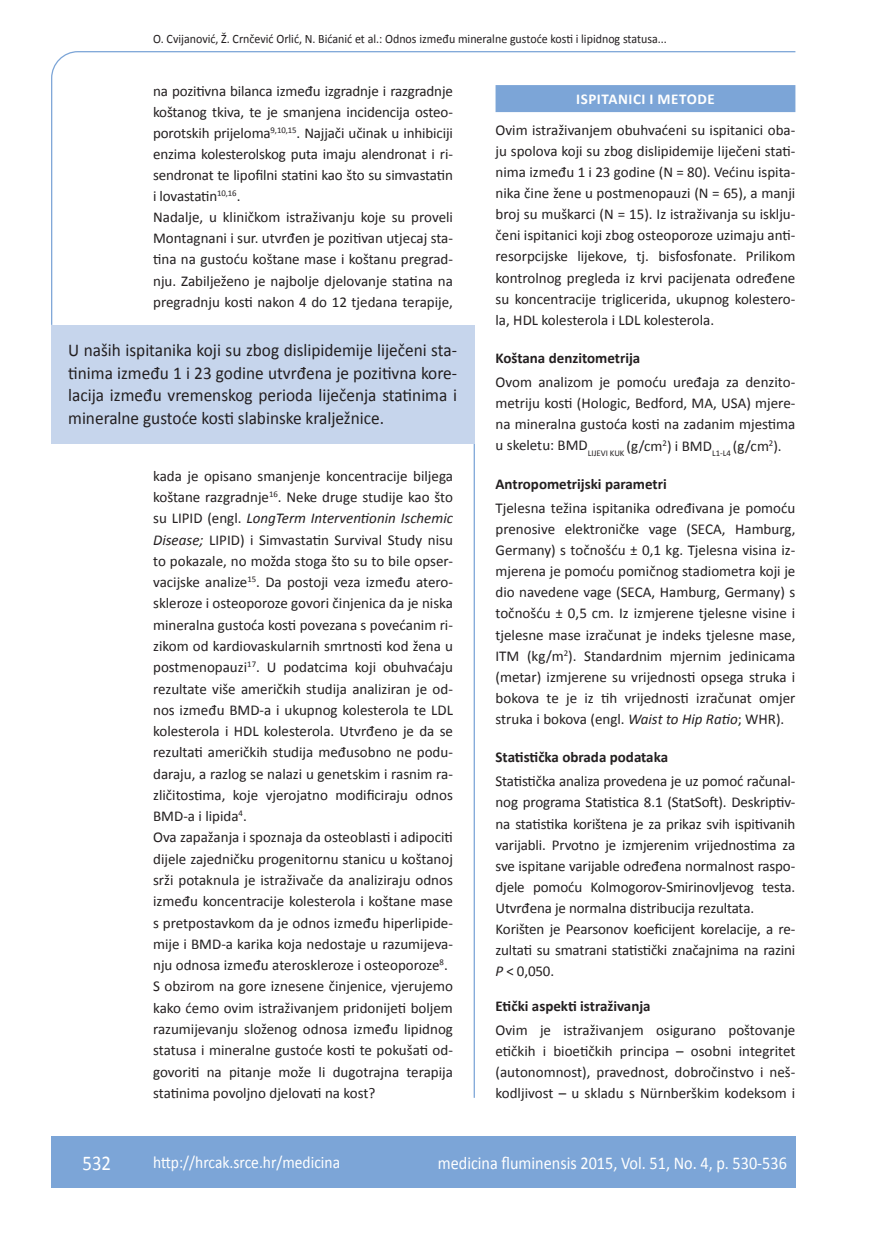
<style>
.page{position:relative;width:872px;height:1234px;background:#fff}
.page>*{position:absolute;margin:0;border:0;box-sizing:border-box;transform-origin:0 0}
.t1{font:21px "Calibri";color:#fff;scale:.9 1}
.t2{font:18px/22.5px "Calibri";color:#231f20;text-align:justify;scale:.96 1}
.t3{font:18px "Calibri";color:#fff;scale:.9 1}
.t4{font:17.25px "Calibri";color:#fff;scale:.9 1}
.t5{font:15px/21.3px "Calibri";color:#231f20;text-align:justify}
.t6{font:700 15px "Calibri";color:#231f20}
.t7{font:700 15px "Calibri";letter-spacing:.04em;color:#fff}
.t8{font:12.75px "Calibri";color:#231f20;scale:.94 1}
.s1{font-style:italic}
</style>
<div class="page">
<svg style="left:51px;top:51px;width:745px;height:275px"></svg>
<hr style="left:473px;top:444px;width:2px;height:653px;background:#7ca5d7">
<div style="left:51px;top:1135px;width:744px;height:51px;background:#7ca5d7"></div>
<div style="left:495px;top:85px;width:300px;height:27px;background:#7ca5d7"></div>
<div style="left:51px;top:325px;width:423px;height:119px;background:#c6d5ec"></div>
<p class="t8" style="left:153px;top:30px;width:548px">O. Cvijanović, Ž. Crnčević Orlić, N. Bićanić et al.: Odnos između mineralne gustoće kosti i lipidnog statusa...</p>
<p class="t5" style="left:153px;top:80px;width:301px;text-align:left">na pozitivna bilanca između izgradnje i razgradnje koštanog tkiva, te je smanjena incidencija osteo&shy;porotskih prijeloma<sup>9,10,15</sup>. Najjači učinak u inhibiciji enzima kolesterolskog puta imaju alendronat i ri&shy;sendronat te lipofilni statini kao što su simvastatin i lovastatin<sup>10,16</sup>.<br>Nadalje, u kliničkom istraživanju koje su proveli Montagnani i sur. utvrđen je pozitivan utjecaj sta&shy;tina na gustoću koštane mase i koštanu pregrad&shy;nju. Zabilježeno je najbolje djelovanje statina na pregradnju kosti nakon 4 do 12 tjedana terapije,</p>
<p class="t7" style="left:576px;top:90px;width:140px">ISPITANICI I METODE</p>
<p class="t5" style="left:495px;top:118px;width:301px">Ovim istraživanjem obuhvaćeni su ispitanici oba&shy;ju spolova koji su zbog dislipidemije liječeni stati&shy;nima između 1 i 23 godine (N = 80). Većinu ispita&shy;nika čine žene u postmenopauzi (N = 65), a manji broj su muškarci (N = 15). Iz istraživanja su isklju&shy;čeni ispitanici koji zbog osteoporoze uzimaju anti&shy;resorpcijske lijekove, tj. bisfosfonate. Prilikom kontrolnog pregleda iz krvi pacijenata određene su koncentracije triglicerida, ukupnog kolestero&shy;la, HDL kolesterola i LDL kolesterola.</p>
<p class="t6" style="left:495px;top:349px;width:146px">Koštana denzitometrija</p>
<p class="t5" style="left:495px;top:370px;width:301px">Ovom analizom je pomoću uređaja za denzito&shy;metriju kosti (Hologic, Bedford, MA, USA) mjere&shy;na mineralna gustoća kosti na zadanim mjestima u skeletu: BMD<sub>LIJEVI</sub> <sub>KUK</sub> (g/cm<sup>2</sup>) i BMD<sub>L1-L4</sub> (g/cm<sup>2</sup>).</p>
<p class="t6" style="left:495px;top:474px;width:173px">Antropometrijski parametri</p>
<p class="t5" style="left:495px;top:496px;width:301px">Tjelesna težina ispitanika određivana je pomoću prenosive elektroničke vage (SECA, Hamburg, Germany) s točnošću ± 0,1 kg. Tjelesna visina iz&shy;mjerena je pomoću pomičnog stadiometra koji je dio navedene vage (SECA, Hamburg, Germany) s točnošću ± 0,5 cm. Iz izmjerene tjelesne visine i tjelesne mase izračunat je indeks tjelesne mase, ITM (kg/m<sup>2</sup>). Standardnim mjernim jedinicama (metar) izmjerene su vrijednosti opsega struka i bokova te je iz tih vrijednosti izračunat omjer struka i bokova (engl. <span class="s1">Waist to Hip Ratio</span>; WHR).</p>
<p class="t6" style="left:495px;top:747px;width:174px">Statistička obrada podataka</p>
<p class="t5" style="left:495px;top:769px;width:301px;text-align:left">Statistička analiza provedena je uz pomoć računal&shy;nog programa Statistica 8.1 (StatSoft). Deskriptiv&shy;na statistika korištena je za prikaz svih ispitivanih varijabli. Prvotno je izmjerenim vrijednostima za sve ispitane varijable određena normalnost raspo&shy;djele pomoću Kolmogorov-Smirinovljevog testa.<br>Utvrđena je normalna distribucija rezultata.<br>Korišten je Pearsonov koeficijent korelacije, a re&shy;zultati su smatrani statistički značajnima na razini <span class="s1">P</span> &lt; 0,050.</p>
<p class="t6" style="left:495px;top:996px;width:157px">Etički aspekti istraživanja</p>
<p class="t5" style="left:495px;top:1018px;width:301px">Ovim je istraživanjem osigurano poštovanje etičkih i bioetičkih principa – osobni integritet (autonomnost), pravednost, dobročinstvo i neš&shy;kodljivost – u skladu s Nürnberškim kodeksom i</p>
<p class="t2" style="left:68px;top:338px;width:407px">U naših ispitanika koji su zbog dislipidemije liječeni sta&shy;tinima između 1 i 23 godine utvrđena je pozitivna kore&shy;lacija između vremenskog perioda liječenja statinima i mineralne gustoće kosti slabinske kralježnice.</p>
<p class="t5" style="left:153px;top:464px;width:301px;text-align:left">kada je opisano smanjenje koncentracije biljega koštane razgradnje<sup>16</sup>. Neke druge studije kao što su LIPID (engl. <span class="s1">LongTerm Interventionin Ischemic Disease;</span> LIPID) i Simvastatin Survival Study nisu to pokazale, no možda stoga što su to bile opser&shy;vacijske analize<sup>15</sup>. Da postoji veza između atero&shy;skleroze i osteoporoze govori činjenica da je niska mineralna gustoća kosti povezana s povećanim ri&shy;zikom od kardiovaskularnih smrtnosti kod žena u postmenopauzi<sup>17</sup>. U podatcima koji obuhvaćaju rezultate više američkih studija analiziran je od&shy;nos između BMD-a i ukupnog kolesterola te LDL kolesterola i HDL kolesterola. Utvrđeno je da se rezultati američkih studija međusobno ne podu&shy;daraju, a razlog se nalazi u genetskim i rasnim ra&shy;zličitostima, koje vjerojatno modificiraju odnos BMD-a i lipida<sup>4</sup>.<br>Ova zapažanja i spoznaja da osteoblasti i adipociti dijele zajedničku progenitornu stanicu u koštanoj srži potaknula je istraživače da analiziraju odnos između koncentracije kolesterola i koštane mase s pretpostavkom da je odnos između hiperlipide&shy;mije i BMD-a karika koja nedostaje u razumijeva&shy;nju odnosa između ateroskleroze i osteoporoze<sup>8</sup>.<br>S obzirom na gore iznesene činjenice, vjerujemo kako ćemo ovim istraživanjem pridonijeti boljem razumijevanju složenog odnosa između lipidnog statusa i mineralne gustoće kosti te pokušati od&shy;govoriti na pitanje može li dugotrajna terapija statinima povoljno djelovati na kost?</p>
<h1 class="t1" style="left:82px;top:1149px;width:33px">532</h1>
<p class="t4" style="left:153px;top:1150px;width:209px">http://hrcak.srce.hr/medicina</p>
<p class="t3" style="left:438px;top:1151px;width:389px">medicina fluminensis 2015, Vol. 51, No. 4, p. 530-536</p>
</div>
